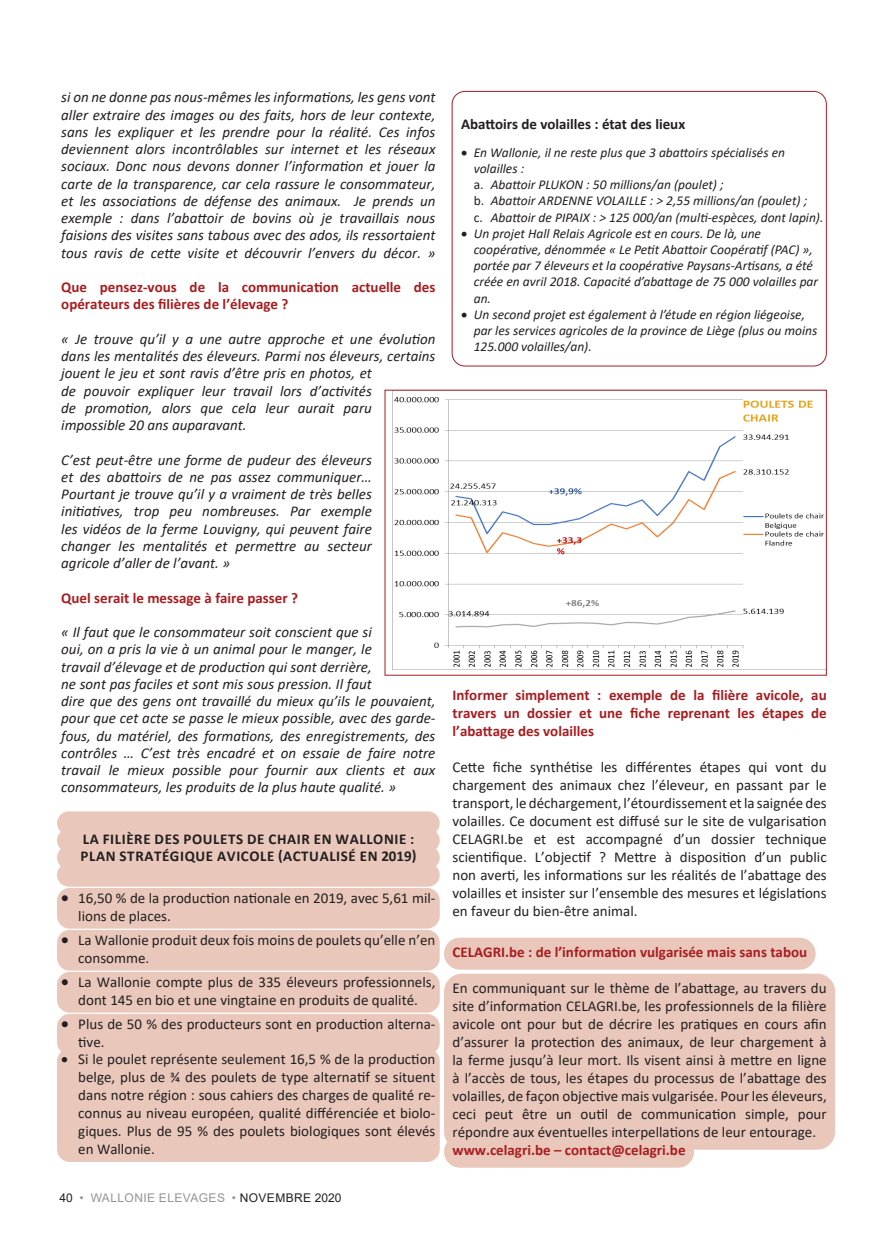
<style>
.page{position:relative;width:888px;height:1258px;background:#fff}
.page>*{position:absolute;margin:0;border:0;box-sizing:border-box;transform-origin:0 0}
.t1{font:italic 15px/17.2px "Calibri";color:#231f20;text-align:justify}
.t2{font:15px/18px "Calibri";color:#231f20}
.t3{font:700 15px/18px "Calibri";color:#a81d21}
.t4{font:700 15px "Calibri";letter-spacing:.04em;color:#231f20}
.t5{font:700 15px "Calibri";color:#231f20}
.t6{font:italic 13.5px/16.2px "Calibri";color:#231f20}
.t7{font:12px "Arial";letter-spacing:.035em;color:#939598}
.s1{color:#231f20}
.s2{font-style:normal}
</style>
<div class="page">
<div style="left:57px;top:811px;width:383px;height:24px;background:#e9c8bb;border-radius:12px"></div>
<div style="left:57px;top:829px;width:383px;height:23px;background:#e9c8bb;border-radius:12px"></div>
<div style="left:57px;top:846px;width:383px;height:23px;background:#e9c8bb;border-radius:12px"></div>
<div style="left:57px;top:863px;width:383px;height:24px;background:#e9c8bb;border-radius:12px"></div>
<div style="left:57px;top:888px;width:383px;height:41px;background:#e9c8bb;border-radius:13px"></div>
<div style="left:57px;top:930px;width:383px;height:41px;background:#e9c8bb;border-radius:13px"></div>
<div style="left:57px;top:972px;width:383px;height:41px;background:#e9c8bb;border-radius:13px"></div>
<div style="left:57px;top:1014px;width:383px;height:41px;background:#e9c8bb;border-radius:13px"></div>
<div style="left:57px;top:1048px;width:383px;height:114px;background:#e9c8bb;border-radius:13px"></div>
<div style="left:452px;top:91px;width:375px;height:275px;border:1px solid #a81d21;border-radius:13px"></div>
<img style="left:393px;top:397px;width:432px;height:273px">
<div style="left:385px;top:390px;width:442px;height:285px;border:1px solid #a81d21"></div>
<div style="left:444px;top:938px;width:372px;height:32px;background:#e9c8bb;border-radius:16px"></div>
<div style="left:444px;top:974px;width:391px;height:176px;background:#e9c8bb;border-radius:18px"></div>
<div style="left:444px;top:1136px;width:250px;height:32px;background:#e9c8bb;border-radius:16px"></div>
<p class="t1" style="left:61px;top:88px;width:376px">si on ne donne pas nous-mêmes les informations, les gens vont aller extraire des images ou des faits, hors de leur contexte, sans les expliquer et les prendre pour la réalité. Ces infos deviennent alors incontrôlables sur internet et les réseaux sociaux. Donc nous devons donner l’information et jouer la carte de la transparence, car cela rassure le consommateur, et les associations de défense des animaux. Je prends un exemple : dans l’abattoir de bovins où je travaillais nous faisions des visites sans tabous avec des ados, ils ressortaient tous ravis de cette visite et découvrir l’envers du décor. »</p>
<p class="t3" style="left:61px;top:278px;width:376px;line-height:17.2px">Que pensez-vous de la communication actuelle des opérateurs des filières de l’élevage ?</p>
<p class="t1" style="left:61px;top:330px;width:376px;text-align:left">« Je trouve qu’il y a une autre approche et une évolution dans les mentalités des éleveurs. Parmi nos éleveurs, certains jouent le jeu et sont ravis d’être pris en photos, et<br>de pouvoir expliquer leur travail lors d’activités<br>de promotion, alors que cela leur aurait paru impossible 20 ans auparavant.</p>
<p class="t1" style="left:61px;top:450px;width:312px">C’est peut-être une forme de pudeur des éleveurs et des abattoirs de ne pas assez communiquer… Pourtant je trouve qu’il y a vraiment de très belles initiatives, trop peu nombreuses. Par exemple les vidéos de la ferme Louvigny, qui peuvent faire changer les mentalités et permettre au secteur agricole d’aller de l’avant. »</p>
<p class="t3" style="left:61px;top:588px;width:238px">Quel serait le message à faire passer ?</p>
<p class="t1" style="left:61px;top:623px;width:376px;text-align:left">« Il faut que le consommateur soit conscient que si<br>oui, on a pris la vie à un animal pour le manger, le<br>travail d’élevage et de production qui sont derrière,<br>ne sont pas faciles et sont mis sous pression. Il faut<br>dire que des gens ont travaillé du mieux qu’ils le pouvaient, pour que cet acte se passe le mieux possible, avec des garde&shy;fous, du matériel, des formations, des enregistrements, des contrôles … C’est très encadré et on essaie de faire notre travail le mieux possible pour fournir aux clients et aux consommateurs, les produits de la plus haute qualité. »</p>
<p class="t4" style="left:83px;top:828px;width:333px">LA FILIÈRE DES POULETS DE CHAIR EN WALLONIE :</p>
<p class="t4" style="left:81px;top:846px;width:337px">PLAN STRATÉGIQUE AVICOLE (ACTUALISÉ EN 2019)</p>
<p class="t2" style="left:78px;top:889px;width:359px;line-height:17.2px;text-indent:-17px">• 16,50 % de la production nationale en 2019, avec 5,61 mil&shy;lions de places.</p>
<p class="t2" style="left:78px;top:931px;width:359px;line-height:17.2px;text-indent:-17px">• La Wallonie produit deux fois moins de poulets qu’elle n’en consomme.</p>
<p class="t2" style="left:61px;top:973px;width:376px;line-height:17.2px;text-align:center">• La Wallonie compte plus de 335 éleveurs professionnels, dont 145 en bio et une vingtaine en produits de qualité.</p>
<p class="t2" style="left:78px;top:1015px;width:359px;line-height:17.2px;text-indent:-17px">• Plus de 50 % des producteurs sont en production alterna&shy;tive.</p>
<p class="t2" style="left:78px;top:1049px;width:359px;text-align:justify;text-indent:-17px">• Si le poulet représente seulement 16,5 % de la production belge, plus de ¾ des poulets de type alternatif se situent dans notre région : sous cahiers des charges de qualité re&shy;connus au niveau européen, qualité différenciée et biolo&shy;giques. Plus de 95 % des poulets biologiques sont élevés en Wallonie.</p>
<p class="t7" style="left:60px;top:1190px;width:283px"><span class="s1">40</span> • WALLONIE ELEVAGES • <span class="s1">NOVEMBRE 2020</span></p>
<p class="t5" style="left:461px;top:113px;width:226px">Abattoirs de volailles : état des lieux</p>
<p class="t6" style="left:474px;top:144px;width:313px;text-indent:-13px">• En Wallonie, il ne reste plus que 3 abattoirs spécialisés en volailles :</p>
<p class="t6" style="left:474px;top:176px;width:251px"><span class="s2">a.</span> Abattoir PLUKON : 50 millions/an (poulet) ;</p>
<p class="t6" style="left:474px;top:192px;width:335px"><span class="s2">b.</span> Abattoir ARDENNE VOLAILLE : &gt; 2,55 millions/an (poulet) ;</p>
<p class="t6" style="left:474px;top:208px;width:351px"><span class="s2">c.</span> Abattoir de PIPAIX : &gt; 125 000/an (multi-espèces, dont lapin).</p>
<p class="t6" style="left:474px;top:225px;width:346px;text-indent:-13px">• Un projet Hall Relais Agricole est en cours. De là, une coopérative, dénommée « Le Petit Abattoir Coopératif (PAC) », portée par 7 éleveurs et la coopérative Paysans-Artisans, a été créée en avril 2018. Capacité d’abattage de 75 000 volailles par an.</p>
<p class="t6" style="left:474px;top:306px;width:345px;text-indent:-13px">• Un second projet est également à l’étude en région liégeoise, par les services agricoles de la province de Liège (plus ou moins<br>125.000 volailles/an).</p>
<p class="t3" style="left:452px;top:685px;width:376px;text-align:justify">Informer simplement : exemple de la filière avicole, au travers un dossier et une fiche reprenant les étapes de l’abattage des volailles</p>
<p class="t2" style="left:452px;top:757px;width:376px;text-align:justify">Cette fiche synthétise les différentes étapes qui vont du chargement des animaux chez l’éleveur, en passant par le transport, le déchargement, l’étourdissement et la saignée des volailles. Ce document est diffusé sur le site de vulgarisation CELAGRI.be et est accompagné d’un dossier technique scientifique. L’objectif ? Mettre à disposition d’un public non averti, les informations sur les réalités de l’abattage des volailles et insister sur l’ensemble des mesures et législations en faveur du bien-être animal.</p>
<p class="t3" style="left:452px;top:943px;width:356px">CELAGRI.be : de l’information vulgarisée mais sans tabou</p>
<p class="t2" style="left:452px;top:979px;width:376px;text-align:justify">En communiquant sur le thème de l’abattage, au travers du site d’information CELAGRI.be, les professionnels de la filière avicole ont pour but de décrire les pratiques en cours afin d’assurer la protection des animaux, de leur chargement à la ferme jusqu’à leur mort. Ils visent ainsi à mettre en ligne à l’accès de tous, les étapes du processus de l’abattage des volailles, de façon objective mais vulgarisée. Pour les éleveurs, ceci peut être un outil de communication simple, pour répondre aux éventuelles interpellations de leur entourage.</p>
<p class="t3" style="left:452px;top:1141px;width:235px">www.celagri.be – contact@celagri.be</p>
</div>
